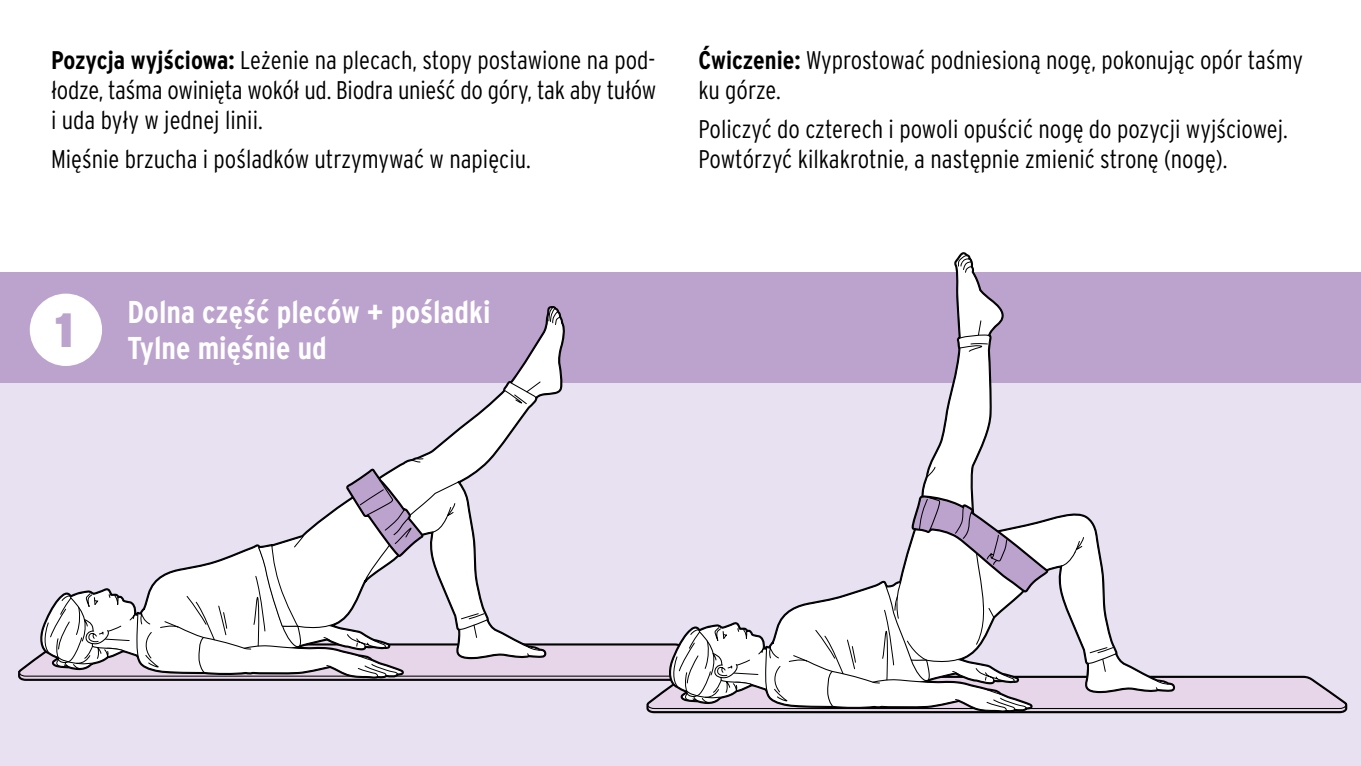
<style>
.page{position:relative;width:1361px;height:766px;background:#fff}
.page>*{position:absolute;margin:0;border:0;box-sizing:border-box;transform-origin:0 0}
.ID_M01_KREIS_SCHWARZ{font:900 48px "Interstate OT";color:#bca3ce}
.ID_ANREDE_GRUSS{font:700 condensed 31.5px/36.3px "Interstate OT";color:#fff}
.ID_FLIESSTEXT{font:300 condensed 25.5px/30px "Interstate OT";color:#000}
.s1{font-weight:700}
</style>
<div class="page">
<div style="left:0;top:378px;width:1361px;height:387px;background:#e8e1f1"></div>
<div style="left:0;top:272px;width:1361px;height:111px;background:#bca3ce"></div>
<svg style="left:414px;top:387px;width:119px;height:71px"></svg>
<svg style="left:504px;top:306px;width:61px;height:99px"></svg>
<div style="left:31px;top:294px;width:70px;height:71px;background:#fff;border-radius:50%"></div>
<div style="left:30px;top:293px;width:72px;height:73px;border:2px solid #fff;border-radius:50%"></div>
<svg style="left:932px;top:352px;width:60px;height:106px;fill:#fff"></svg>
<svg style="left:954px;top:252px;width:50px;height:100px"></svg>
<svg style="left:18px;top:458px;width:1329px;height:255px"></svg>
<p class="ID_FLIESSTEXT" style="left:51px;top:45px;width:607px;text-align:justify"><span class="s1">Pozycja wyjściowa:</span> Leżenie na plecach, stopy postawione na pod&shy;łodze, taśma owinięta wokół ud. Biodra unieść do góry, tak aby tułów i uda były w jednej linii.</p>
<p class="ID_FLIESSTEXT" style="left:51px;top:144px;width:481px">Mięśnie brzucha i pośladków utrzymywać w napięciu.</p>
<p class="ID_FLIESSTEXT" style="left:698px;top:45px;width:606px"><span class="s1">Ćwiczenie:</span> Wyprostować podniesioną nogę, pokonując opór taśmy ku górze.</p>
<p class="ID_FLIESSTEXT" style="left:698px;top:114px;width:591px">Policzyć do czterech i powoli opuścić nogę do pozycji wyjściowej.<br>Powtórzyć kilkakrotnie, a następnie zmienić stronę (nogę).</p>
<p class="ID_M01_KREIS_SCHWARZ" style="left:54px;top:298px;width:22px">1</p>
<p class="ID_ANREDE_GRUSS" style="left:128px;top:293px;width:365px">Dolna część pleców + pośladki<br>Tylne mięśnie ud</p>
</div>
